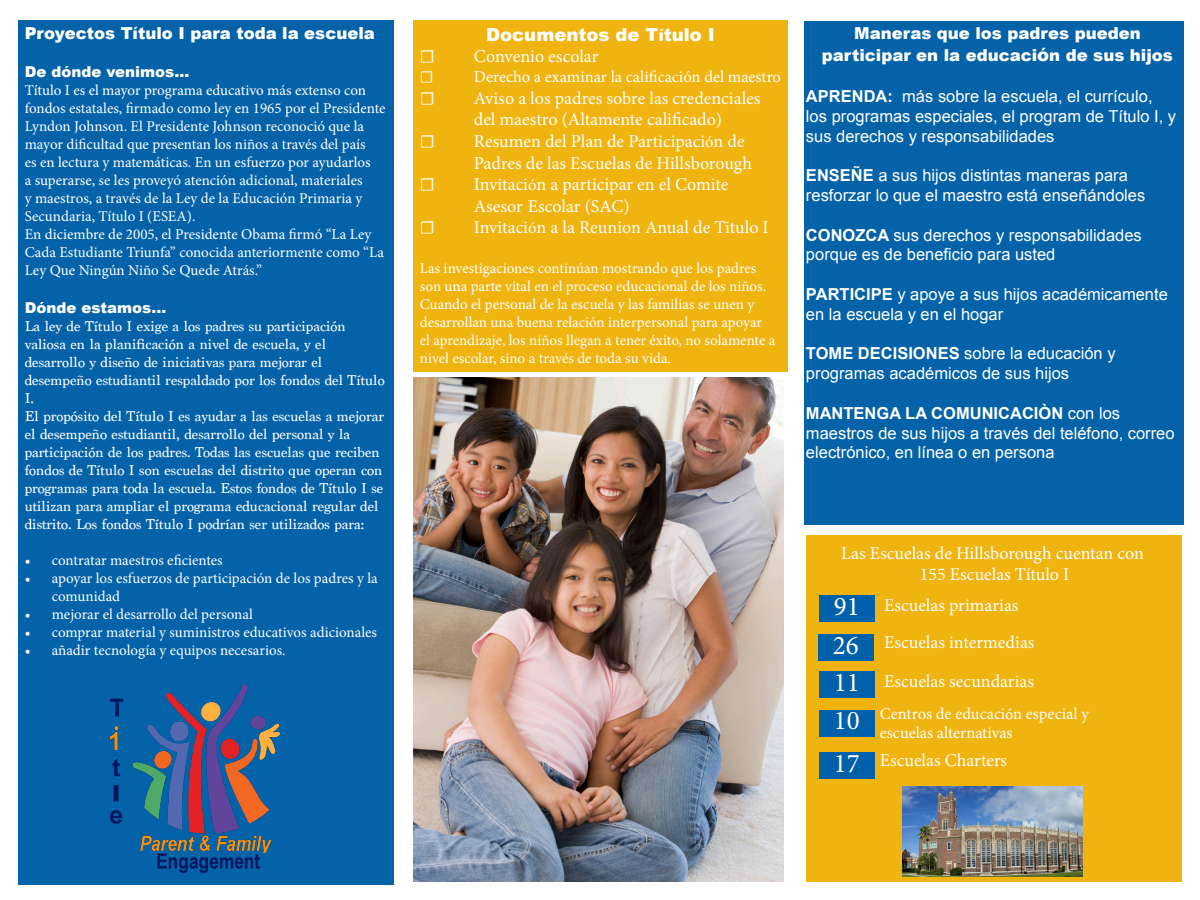
<style>
.page{position:relative;width:1200px;height:900px;background:#fff}
.page>*{position:absolute;margin:0;border:0;box-sizing:border-box;transform-origin:0 0}
.t1{font:27px "Minion Pro";color:#fff}
.t2{font:18px/21.6px "Minion Pro";color:#fff}
.t3{font:900 18px "Arial";color:#fff}
.t4{font:16.5px/19.8px "Arial";color:#fff}
.t5{font:900 16.5px "Arial";color:#fff}
.t6{font:16.5px "Minion Pro";color:#fff}
.t7{font:15px/18px "Minion Pro";color:#fff}
.t8{font:15px/18px "Marion";color:#fff}
.t9{font:900 15px "Arial";color:#fff}
.s1{font-size:16.5px}
.s2{font-size:18px}
.s3{font-weight:700}
.s4{font-family:"Marion"}
</style>
<div class="page">
<div style="left:805px;top:21px;width:379px;height:504px;background:#0462a9"></div>
<img style="left:413px;top:377px;width:371px;height:504px">
<div style="left:18px;top:21px;width:376px;height:864px;background:#0462a9"></div>
<div style="left:413px;top:21px;width:375px;height:351px;background:#f0b410"></div>
<img style="left:109px;top:684px;width:172px;height:190px">
<div style="left:806px;top:535px;width:376px;height:347px;background:#f0b410"></div>
<div style="left:818px;top:635px;width:55px;height:26px;background:#0061aa"></div>
<div style="left:819px;top:595px;width:55px;height:27px;background:#0061aa"></div>
<div style="left:819px;top:671px;width:55px;height:27px;background:#0061aa"></div>
<div style="left:819px;top:710px;width:55px;height:26px;background:#0061aa"></div>
<div style="left:819px;top:752px;width:55px;height:27px;background:#0061aa"></div>
<img style="left:903px;top:787px;width:179px;height:89px">
<p class="t5" style="left:25px;top:22px;width:352px">Proyectos Título I para toda la escuela</p>
<p class="t9" style="left:25px;top:61px;width:166px">De dónde venimos...</p>
<p class="t7" style="left:25px;top:82px;width:362px">Título I es el mayor programa educativo más extenso con fondos estatales, firmado como ley en 1965 por el Presidente Lyndon Johnson. El Presidente Johnson reconoció que la mayor dificultad que presentan los niños a través del país<br>es en lectura y matemáticas. En un esfuerzo por ayudarlos<br>a superarse, se les proveyó atención adicional, materiales<br>y maestros, a través de la Ley de la Educación Primaria y Secundaria, Título I (ESEA).</p>
<p class="t7" style="left:25px;top:226px;width:361px">En diciembre de 2005, el Presidente Obama firmó “La Ley<br>Cada Estudiante Triunfa” conocida anteriormente como “La<br>Ley Que Ningún Niño Se Quede Atrás.”</p>
<p class="t9" style="left:25px;top:297px;width:143px">Dónde estamos...</p>
<p class="t8" style="left:25px;top:317px;width:361px">La ley de Título I exige a los padres su participación valiosa en la planificación a nivel de escuela, y el desarrollo y diseño de iniciativas para mejorar el desempeño estudiantil respaldado por los fondos del Título I.</p>
<p class="t8" style="left:25px;top:407px;width:361px">El propósito del Título I es ayudar a las escuelas a mejorar el desempeño estudiantil, desarrollo del personal y la participación de los padres. Todas las escuelas que reciben fondos de Título I son escuelas del distrito que operan con programas para toda la escuela. Estos fondos de Título I se utilizan para ampliar el programa educacional regular del distrito. Los fondos Título I podrían ser utilizados para:</p>
<p class="t7" style="left:25px;top:551px;width:199px">• contratar maestros eficientes</p>
<p class="t7" style="left:52px;top:569px;width:328px;text-indent:-27px">• apoyar los esfuerzos de participación de los padres y la comunidad</p>
<p class="t7" style="left:25px;top:605px;width:230px">• mejorar el desarrollo del personal</p>
<p class="t7" style="left:25px;top:623px;width:354px">• comprar material y suministros educativos adicionales</p>
<p class="t7" style="left:25px;top:641px;width:262px">• añadir tecnología y equipos necesarios.</p>
<p class="t3" style="left:486px;top:21px;width:230px">Documentos de T<span class="s1">í</span>tulo I</p>
<p class="t2" style="left:420px;top:46px;width:17px">☐</p>
<p class="t2" style="left:474px;top:46px;width:126px">Convenio escolar</p>
<p class="t6" style="left:420px;top:66px;width:15px">☐</p>
<p class="t6" style="left:474px;top:66px;width:309px">Derecho a examinar la calificación del maestro</p>
<p class="t2" style="left:420px;top:87px;width:17px">☐</p>
<p class="t2" style="left:474px;top:87px;width:288px">Aviso a los padres sobre las credenciales del maestro (Altamente calificado)</p>
<p class="t2" style="left:420px;top:130px;width:17px">☐</p>
<p class="t2" style="left:474px;top:130px;width:280px">Resumen del Plan de Participaci<span class="s1">ó</span>n de<br>Padres de las Escuelas de Hillsborough</p>
<p class="t2" style="left:420px;top:174px;width:17px">☐</p>
<p class="t2" style="left:474px;top:174px;width:256px">Invitaci<span class="s1">ó</span>n a participar en el Comite<br>Asesor Escolar (SAC)</p>
<p class="t2" style="left:420px;top:217px;width:17px">☐</p>
<p class="t2" style="left:474px;top:217px;width:296px">Invitaci<span class="s1">ó</span>n a la Reunion Anual de Titulo I</p>
<p class="t7" style="left:420px;top:259px;width:357px">Las investigaciones continúan mostrando que los padres son una parte vital en el proceso educacional de los niños.<br>Cuando el personal de la escuela y las familias se unen y desarrollan una buena relación interpersonal para apoyar el aprendizaje, los niños llegan a tener éxito, no solamente a nivel escolar, sino a través de toda su vida.</p>
<p class="t5" style="left:854px;top:22px;width:288px">Maneras que los padres pueden</p>
<p class="t5" style="left:822px;top:43px;width:353px">participar en la educaci<span class="s2">ó</span>n de sus hijos</p>
<p class="t4" style="left:806px;top:86px;width:372px"><span class="s3">APRENDA:</span> más sobre la escuela, el currículo, los programas especiales, el program de Título I, y sus derechos y responsabilidades</p>
<p class="t4" style="left:806px;top:166px;width:341px"><span class="s3">ENSEÑE</span> a sus hijos distintas maneras para resforzar lo que el maestro está enseñándoles</p>
<p class="t4" style="left:806px;top:225px;width:337px"><span class="s3">CONOZCA</span> sus derechos y responsabilidades porque es de beneficio para usted</p>
<p class="t4" style="left:806px;top:284px;width:363px"><span class="s3">PARTICIPE</span> y apoye a sus hijos académicamente en la escuela y en el hogar</p>
<p class="t4" style="left:806px;top:344px;width:311px"><span class="s3">TOME DECISIONES</span> sobre la educación y programas académicos de sus hijos</p>
<p class="t4" style="left:806px;top:403px;width:370px"><span class="s3">MANTENGA LA COMUNICACIÒN</span> con los maestros de sus hijos a través del teléfono, correo electrónico, en línea o en persona</p>
<p class="t2" style="left:841px;top:542px;width:304px">Las Escuelas de Hillsborough cuentan con</p>
<p class="t2" style="left:920px;top:564px;width:151px">155 Escuelas Título I</p>
<p class="t1" style="left:834px;top:588px;width:27px">91</p>
<p class="t2" style="left:884px;top:594px;width:136px">Escuelas primarias</p>
<p class="t1" style="left:833px;top:627px;width:27px">26</p>
<p class="t2" style="left:884px;top:632px;width:152px">Escuelas intermedias</p>
<p class="t2" style="left:884px;top:670px;width:152px">Escuelas secundarias</p>
<p class="t1" style="left:834px;top:664px;width:27px">11</p>
<p class="t1" style="left:834px;top:703px;width:27px">10</p>
<p class="t1" style="left:834px;top:745px;width:27px">17</p>
<p class="t2" style="left:880px;top:750px;width:129px">Escuelas Charters</p>
<p class="t6" style="left:880px;top:702px;width:211px">Centros de educaci<span class="s4">ó</span>n especial y</p>
<p class="t6" style="left:880px;top:722px;width:134px">escuelas alternativas</p>
</div>
